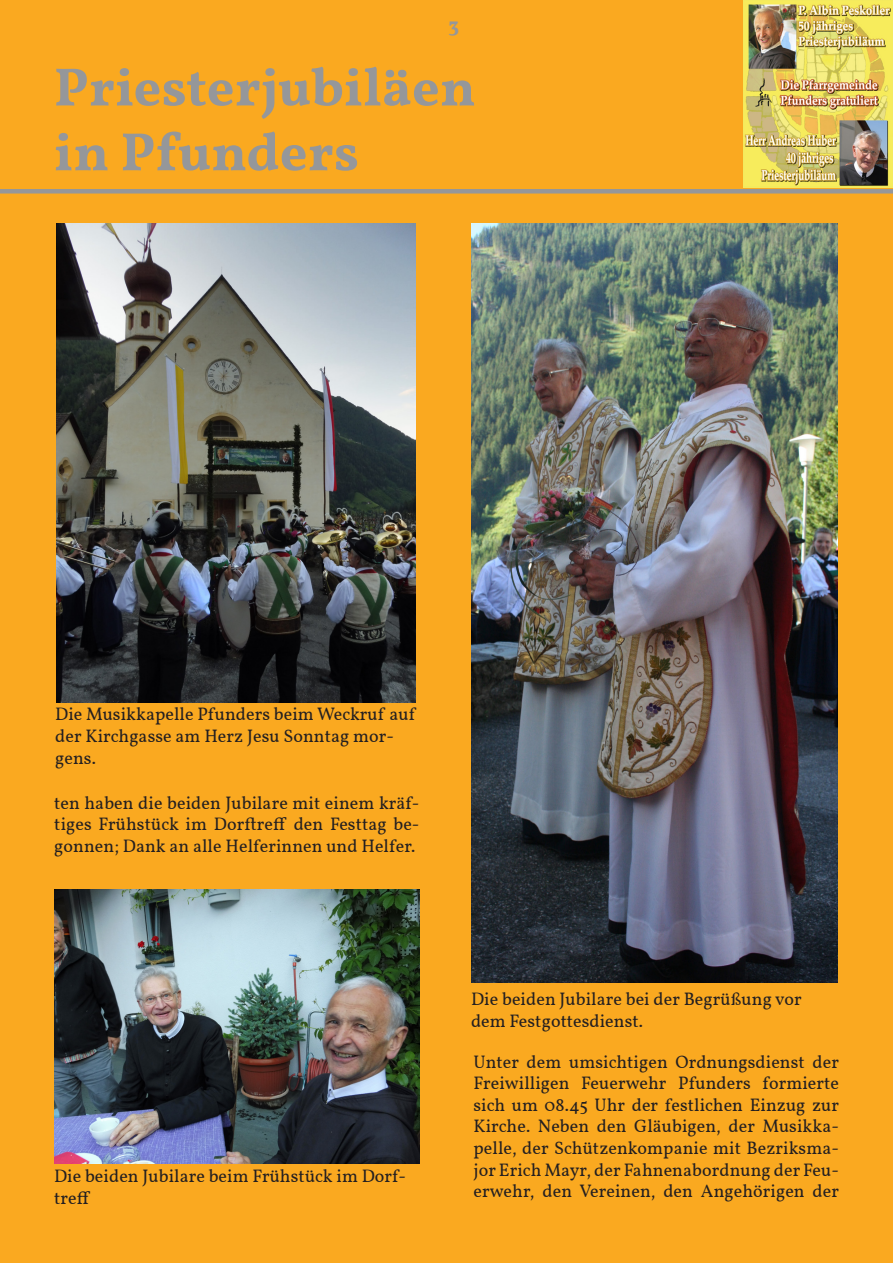
<style>
.page{position:relative;width:893px;height:1263px;background:#faa920}
.page>*{position:absolute;margin:0;border:0;box-sizing:border-box;transform-origin:0 0}
.t1{font:700 54px/64.8px "Vollkorn";letter-spacing:.005em;color:#95979a}
.t2{font:700 21px "Vollkorn";color:#95979a}
.Absatzformat{font:18px/21.6px "Vollkorn";letter-spacing:.005em;color:#231f20}
</style>
<div class="page">
<img style="left:744px;top:0;width:149px;height:188px">
<div style="left:0;top:189px;width:893px;height:5px;background:#95979a"></div>
<img style="left:57px;top:223px;width:359px;height:479px">
<img style="left:54px;top:890px;width:365px;height:274px">
<img style="left:471px;top:223px;width:367px;height:759px">
<p class="t2" style="left:449px;top:9px;width:12px">3</p>
<h1 class="t1" style="left:54px;top:56px;width:423px">Priesterjubiläen in Pfunders</h1>
<p class="Absatzformat" style="left:55px;top:704px;width:361px">Die Musikkapelle Pfunders beim Weckruf auf der Kirchgasse am Herz Jesu Sonntag mor&shy;gens.</p>
<p class="Absatzformat" style="left:54px;top:792px;width:367px;text-align:justify">ten haben die beiden Jubilare mit einem kräf&shy;tiges Frühstück im Dorftreff den Festtag be&shy;gonnen; Dank an alle Helferinnen und Helfer.</p>
<p class="Absatzformat" style="left:54px;top:1165px;width:354px">Die beiden Jubilare beim Frühstück im Dorf&shy;treff</p>
<p class="Absatzformat" style="left:471px;top:989px;width:332px">Die beiden Jubilare bei der Begrüßung vor dem Festgottesdienst.</p>
<p class="Absatzformat" style="left:473px;top:1051px;width:367px;text-align:justify">Unter dem umsichtigen Ordnungsdienst der Freiwilligen Feuerwehr Pfunders formierte sich um 08.45 Uhr der festlichen Einzug zur Kirche. Neben den Gläubigen, der Musikka&shy;pelle, der Schützenkompanie mit Bezriksma&shy;jor Erich Mayr, der Fahnenabordnung der Feu&shy;erwehr, den Vereinen, den Angehörigen der</p>
</div>
